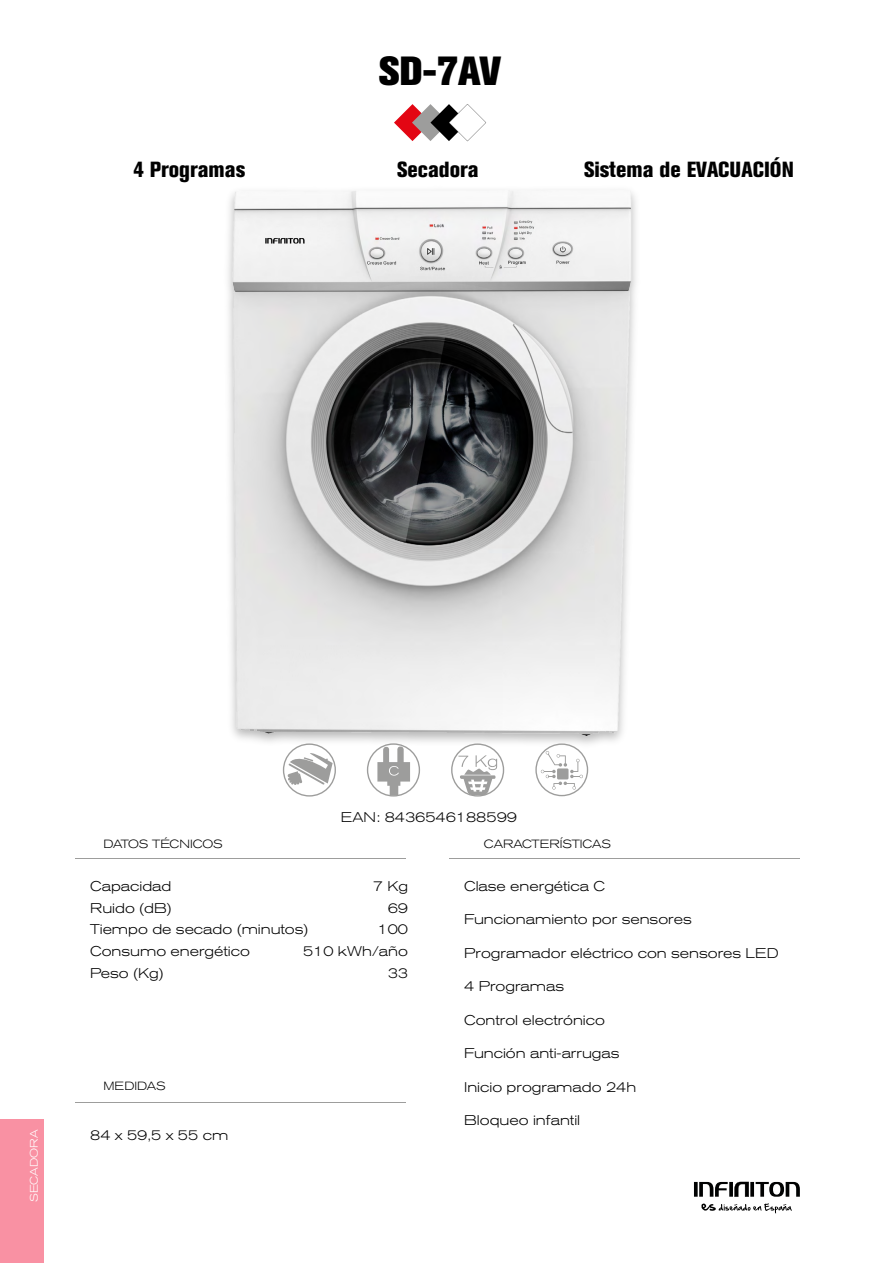
<style>
.page{position:relative;width:893px;height:1263px;background:#fff}
.page>*{position:absolute;margin:0;border:0;box-sizing:border-box;transform-origin:0 0}
.t1{font:800 40.35px "Akzidenz Grotesk BQ";color:#000}
.t2{font:800 condensed 21.75px "Akzidenz Grotesk BQ";color:#000}
.t3{font:300 expanded 13.95px/21.8px "Akzidenz Grotesk BQ";color:#000}
.t4{font:300 expanded 11.85px "Akzidenz Grotesk BQ";color:#000}
.t5{font:300 expanded 10.8px "Akzidenz Grotesk BQ";color:#fff}
</style>
<div class="page">
<svg style="left:394px;top:104px;width:92px;height:37px"></svg>
<hr style="left:75px;top:858px;width:331px;height:1px;background:#9d9d9c">
<hr style="left:450px;top:858px;width:350px;height:1px;background:#9d9d9c">
<hr style="left:75px;top:1102px;width:331px;height:1px;background:#9d9d9c">
<div style="left:0;top:1120px;width:44px;height:143px;background:#f991a3"></div>
<svg style="left:367px;top:754px;width:53px;height:42px"></svg>
<svg style="left:283px;top:754px;width:53px;height:42px"></svg>
<img style="left:228px;top:190px;width:408px;height:551px">
<svg style="left:451px;top:743px;width:53px;height:53px"></svg>
<svg style="left:535px;top:743px;width:53px;height:53px"></svg>
<svg style="left:694px;top:1182px;width:4px;height:15px"></svg>
<svg style="left:699px;top:1182px;width:29px;height:15px"></svg>
<svg style="left:729px;top:1182px;width:4px;height:15px"></svg>
<svg style="left:734px;top:1182px;width:15px;height:15px"></svg>
<svg style="left:750px;top:1182px;width:4px;height:15px"></svg>
<svg style="left:756px;top:1182px;width:44px;height:15px"></svg>
<svg style="left:701px;top:1203px;width:91px;height:10px"></svg>
<h1 class="t1" style="left:379px;top:48px;width:124px">SD-7AV</h1>
<h2 class="t2" style="left:133px;top:157px;width:114px">4 Programas</h2>
<h2 class="t2" style="left:397px;top:157px;width:83px">Secadora</h2>
<h2 class="t2" style="left:584px;top:157px;width:211px">Sistema de EVACUACIÓN</h2>
<p class="t5" style="left:28px;top:1202px;width:74px;rotate:-90deg">SECADORA</p>
<p class="t3" style="left:341px;top:806px;width:178px">EAN: 8436546188599</p>
<p class="t4" style="left:104px;top:837px;width:121px">DATOS TÉCNICOS</p>
<p class="t4" style="left:484px;top:837px;width:129px">CARACTERÍSTICAS</p>
<p class="t3" style="left:90px;top:875px;width:220px">Capacidad<br>Ruido (dB)<br>Tiempo de secado (minutos)<br>Consumo energético<br>Peso (Kg)</p>
<p class="t3" style="left:303px;top:875px;width:106px;text-align:right">7 Kg<br>69<br>100<br>510 kWh/año<br>33</p>
<p class="t4" style="left:104px;top:1079px;width:64px">MEDIDAS</p>
<p class="t3" style="left:90px;top:1124px;width:140px">84 x 59,5 x 55 cm</p>
<p class="t3" style="left:464px;top:875px;width:142px">Clase energética C</p>
<p class="t3" style="left:464px;top:909px;width:229px">Funcionamiento por sensores</p>
<p class="t3" style="left:464px;top:942px;width:316px">Programador eléctrico con sensores LED</p>
<p class="t3" style="left:464px;top:976px;width:102px">4 Programas</p>
<p class="t3" style="left:464px;top:1009px;width:142px">Control electrónico</p>
<p class="t3" style="left:464px;top:1043px;width:157px">Función anti-arrugas</p>
<p class="t3" style="left:464px;top:1076px;width:174px">Inicio programado 24h</p>
<p class="t3" style="left:464px;top:1110px;width:117px">Bloqueo infantil</p>
</div>
